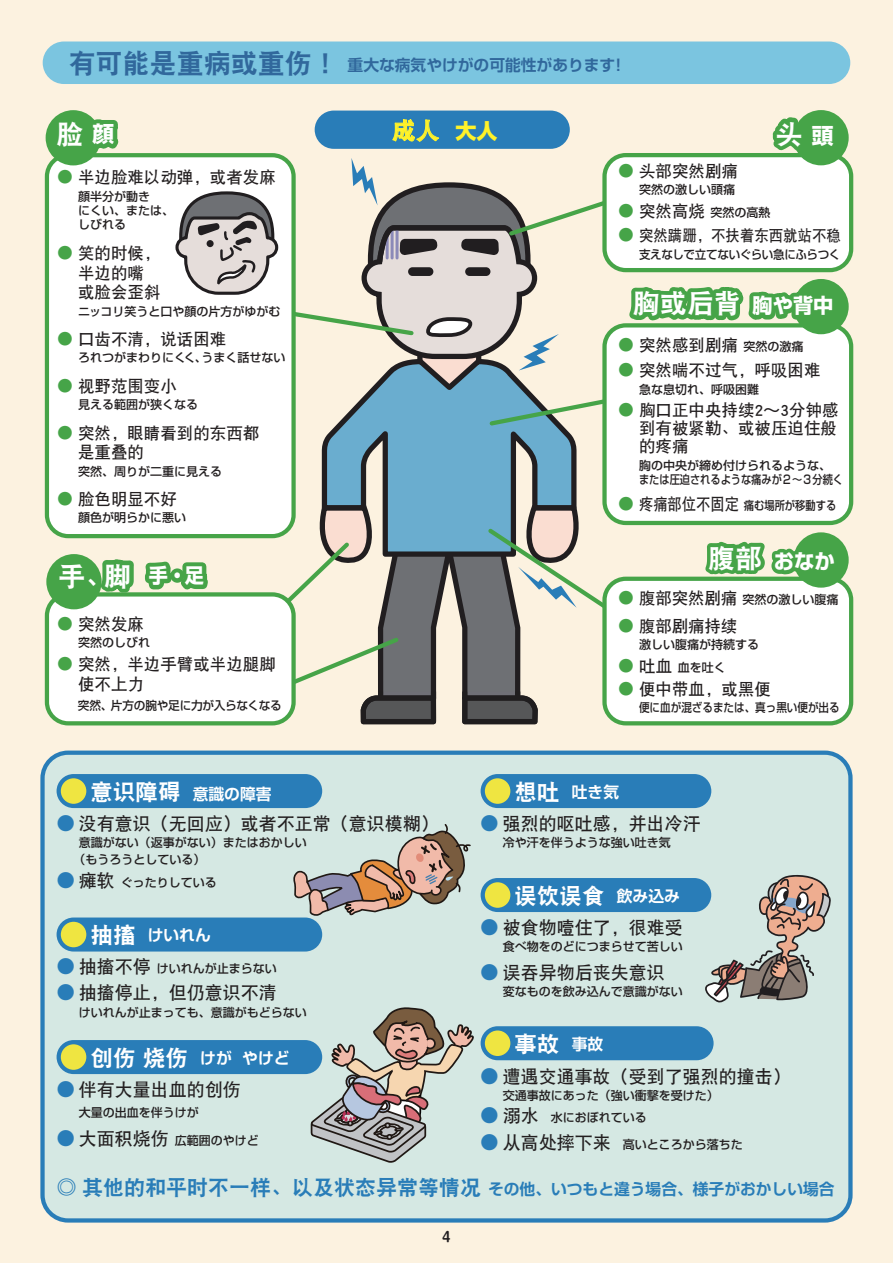
<style>
.page{position:relative;width:893px;height:1263px;background:#fcf2e0}
.page>*{position:absolute;margin:0;border:0;box-sizing:border-box;transform-origin:0 0}
.t1{font:27px "DF Hei GB W9";color:#fff}
.t2{font:24px "DF Hei GB W9";color:#fff229}
.t3{font:22.5px "DF Hei GB W9";color:#fff}
.t4{font:700 20.25px "Shin Go Pro";color:#fff}
.t5{font:18px "DF Hei GB W7";color:#231f20}
.t6{font:16.5px/19.8px "DF Hei GB W7";color:#231f20}
.t7{font:700 15.75px "Shin Go Pro De";color:#297db8}
.t8{font:700 15.75px "Shin Go Pro De";color:#fff}
.t9{font:700 15.75px "Shin Go Pro De";color:#31689c}
.t10{font:15.6px "DF Hei GB W7";color:#231f20;scale:.92 1}
.t11{font:700 13.5px "Shin M Go Pro De";color:#211e20}
.t12{font:500 12px/14.2px "Shin Go Pro";color:#231f20}
.t13{font:500 12px "Shin Go Pro";color:#231f20;scale:.88 1}
.t14{font:500 12px "Shin Go Pro";letter-spacing:-.02em;color:#231f20}
.t15{font:500 12px "Shin Go Pro";letter-spacing:-.03em;color:#231f20;scale:.96 1}
.t16{font:500 12px "Shin Go Pro";color:#231f20;scale:.86 1}
.s1{font-family:"DF Hei GB W9";font-weight:400;font-size:27px}
.s2{font-family:"Shin Go Pro";font-weight:700;font-size:21.75px}
.s3{font-family:"Shin Go Pro";font-weight:800;font-size:21px}
.s4{font-family:"Adobe Heiti Std";color:#46a448}
.s5{font-family:"Shin Go Pro";font-weight:700;font-size:20.25px}
.s6{font-family:"Adobe Heiti Std";font-weight:400;font-size:16.5px;color:#46a448}
.s7{font-family:"DF Hei GB W7";font-weight:400;font-size:16.5px}
.s8{font-family:"Adobe Heiti Std";font-size:16.5px;color:#46a448}
.s9{font-family:"Shin Go Pro";font-weight:500;font-size:12px}
.s10{font-family:"DF Hei GB W9";font-weight:400;font-size:22.5px}
.s11{font-family:"Koz Go Pro";color:#297db8}
.s12{font-family:"Koz Go Pro";font-weight:400;font-size:18px;color:#297db8}
.s13{font-family:"DF Hei GB W7";font-weight:400;font-size:18px}
.s14{font-family:"Shin Go Pro De";font-weight:700;font-size:15.75px}
.s15{font-family:"Adobe Heiti Std";font-weight:400;font-size:21px}
.s16{font-family:"DF Hei GB W9";font-weight:400;font-size:21px}
</style>
<div class="page">
<div style="left:43px;top:753px;width:807px;height:467px;background:#d5e8e3;border-radius:26px"></div>
<div style="left:40px;top:750px;width:813px;height:472px;border:4px solid #297db8;border-radius:26px"></div>
<div style="left:481px;top:1026px;width:233px;height:34px;background:#297db8;border-radius:17px"></div>
<div style="left:57px;top:774px;width:265px;height:34px;background:#297db8;border-radius:17px"></div>
<div style="left:61px;top:778px;width:25px;height:26px;background:#efe541;border-radius:50%"></div>
<div style="left:481px;top:774px;width:230px;height:34px;background:#297db8;border-radius:17px"></div>
<div style="left:481px;top:878px;width:230px;height:34px;background:#297db8;border-radius:17px"></div>
<div style="left:485px;top:882px;width:25px;height:26px;background:#efe541;border-radius:50%"></div>
<div style="left:57px;top:917px;width:265px;height:34px;background:#297db8;border-radius:17px"></div>
<div style="left:57px;top:1040px;width:265px;height:34px;background:#297db8;border-radius:17px"></div>
<svg style="left:705px;top:874px;width:126px;height:129px"></svg>
<svg style="left:293px;top:824px;width:178px;height:92px"></svg>
<svg style="left:309px;top:1007px;width:165px;height:156px"></svg>
<div style="left:61px;top:922px;width:25px;height:25px;background:#efe541;border-radius:50%"></div>
<div style="left:485px;top:1030px;width:25px;height:26px;background:#efe541;border-radius:50%"></div>
<div style="left:61px;top:1044px;width:25px;height:26px;background:#efe541;border-radius:50%"></div>
<div style="left:485px;top:778px;width:25px;height:26px;background:#efe541;border-radius:50%"></div>
<div style="left:43px;top:42px;width:807px;height:42px;background:#7bc5e0;border-radius:21px"></div>
<svg style="left:44px;top:110px;width:809px;height:614px"></svg>
<h3 class="t9" style="left:69px;top:52px;width:554px"><span class="s1">有可能是重病或重伤！</span>重大な病気やけがの可能性があります!</h3>
<h1 class="t1" style="left:57px;top:119px;width:59px">脸<span class="s2">顔</span></h1>
<h2 class="t2" style="left:392px;top:117px;width:107px">成人 <span class="s3">大人</span></h2>
<h1 class="t1" style="left:776px;top:119px;width:59px">头<span class="s2">頭</span></h1>
<h3 class="t6" style="left:57px;top:167px;width:221px"><span class="s4">●</span> 半边脸难以动弹，或者发麻</h3>
<p class="t12" style="left:78px;top:188px;width:98px">顔半分が動き<br>にくい、または、しびれる</p>
<h3 class="t6" style="left:78px;top:243px;width:84px;text-indent:-21px"><span class="s4">●</span> 笑的时候，半边的嘴或脸会歪斜</h3>
<p class="t12" style="left:78px;top:303px;width:204px">ニッコリ笑うと口や顔の片方がゆがむ</p>
<h3 class="t6" style="left:57px;top:329px;width:171px"><span class="s4">●</span> 口齿不清，说话困难</h3>
<p class="t12" style="left:78px;top:349px;width:209px">ろれつがまわりにくく、うまく話せない</p>
<h3 class="t6" style="left:57px;top:376px;width:122px"><span class="s4">●</span> 视野范围变小</h3>
<p class="t12" style="left:78px;top:396px;width:122px">見える範囲が狭くなる</p>
<h3 class="t6" style="left:78px;top:422px;width:183px;text-indent:-21px"><span class="s4">●</span> 突然，眼睛看到的东西都是重叠的</h3>
<p class="t12" style="left:78px;top:462px;width:146px">突然、周りが二重に見える</p>
<h3 class="t6" style="left:57px;top:489px;width:122px"><span class="s4">●</span> 脸色明显不好</h3>
<p class="t12" style="left:78px;top:509px;width:110px">顔色が明らかに悪い</p>
<h1 class="t1" style="left:58px;top:561px;width:147px">手、脚 <span class="s5">手・足</span></h1>
<h3 class="t6" style="left:57px;top:614px;width:89px"><span class="s4">●</span> 突然发麻</h3>
<p class="t12" style="left:78px;top:634px;width:74px">突然のしびれ</p>
<h3 class="t6" style="left:78px;top:654px;width:199px;text-indent:-21px"><span class="s4">●</span> 突然，半边手臂或半边腿脚使不上力</h3>
<p class="t14" style="left:78px;top:695px;width:205px">突然、片方の腕や足に力が入らなくなる</p>
<h3 class="t6" style="left:618px;top:161px;width:122px"><span class="s4">●</span> 头部突然剧痛</h3>
<p class="t12" style="left:639px;top:181px;width:97px">突然の激しい頭痛</p>
<p class="t12" style="left:618px;top:204px;width:154px"><span class="s6">●</span> <span class="s7">突然高烧</span> 突然の高熱</p>
<h3 class="t10" style="left:618px;top:227px;width:244px"><span class="s8">●</span> 突然蹒跚，不扶着东西就站不稳</h3>
<p class="t15" style="left:639px;top:244px;width:211px">支えなしで立てないぐらい急にふらつく</p>
<h1 class="t1" style="left:633px;top:289px;width:202px">胸或后背<span class="s5">胸や背中</span></h1>
<h3 class="t6" style="left:618px;top:335px;width:187px"><span class="s4">●</span> 突然感到剧痛 <span class="s9">突然の激痛</span></h3>
<h3 class="t6" style="left:618px;top:360px;width:204px"><span class="s4">●</span> 突然喘不过气，呼吸困难</h3>
<p class="t12" style="left:639px;top:380px;width:121px">急な息切れ、呼吸困難</p>
<h3 class="t6" style="left:639px;top:401px;width:201px;line-height:18px;text-align:justify;text-indent:-21px"><span class="s4">●</span> 胸口正中央持续2～3分钟感到有被紧勒、或被压迫住般的疼痛</h3>
<p class="t12" style="left:639px;top:457px;width:206px">胸の中央が締め付けられるような、または圧迫されるような痛みが２～３分続く</p>
<p class="t16" style="left:618px;top:495px;width:256px"><span class="s6">●</span> <span class="s7">疼痛部位不固定</span> 痛む場所が移動する</p>
<h3 class="t4" style="left:708px;top:545px;width:128px"><span class="s1">腹部</span>おなか</h3>
<p class="t12" style="left:618px;top:591px;width:222px"><span class="s6">●</span> <span class="s7">腹部突然剧痛</span> 突然の激しい腹痛</p>
<h3 class="t6" style="left:618px;top:616px;width:121px"><span class="s4">●</span> 腹部剧痛持续</h3>
<p class="t12" style="left:639px;top:636px;width:121px">激しい腹痛が持続する</p>
<h3 class="t6" style="left:618px;top:679px;width:155px"><span class="s4">●</span> 便中带血，或黑便</h3>
<p class="t13" style="left:639px;top:698px;width:230px">便に血が混ざるまたは、真っ黒い便が出る</p>
<p class="t12" style="left:618px;top:659px;width:109px"><span class="s6">●</span> <span class="s7">吐血</span> 血を吐く</p>
<h3 class="t8" style="left:91px;top:781px;width:182px"><span class="s10">意识障碍</span> 意識の障害</h3>
<h3 class="t8" style="left:515px;top:779px;width:106px"><span class="s10">想吐</span> 吐き気</h3>
<h3 class="t5" style="left:57px;top:813px;width:384px"><span class="s11">●</span> 没有意识（无回应）或者不正常（意识模糊）</h3>
<p class="t12" style="left:73px;top:832px;width:235px;line-height:17.2px;text-indent:6px">意識がない（返事がない）またはおかしい（もうろうとしている）</p>
<p class="t12" style="left:57px;top:874px;width:162px"><span class="s12">●</span> <span class="s13">瘫软</span> ぐったりしている</p>
<h3 class="t8" style="left:91px;top:922px;width:122px"><span class="s10">抽搐</span> けいれん</h3>
<p class="t12" style="left:57px;top:959px;width:222px"><span class="s12">●</span> <span class="s13">抽搐不停</span> けいれんが止まらない</p>
<h3 class="t5" style="left:57px;top:983px;width:222px"><span class="s11">●</span> 抽搐停止，但仍意识不清</h3>
<p class="t12" style="left:79px;top:1003px;width:229px">けいれんが止まっても、意識がもどらない</p>
<h3 class="t8" style="left:91px;top:1045px;width:200px"><span class="s10">创伤 烧伤</span> けが やけど</h3>
<h3 class="t5" style="left:57px;top:1079px;width:186px"><span class="s11">●</span> 伴有大量出血的创伤</h3>
<p class="t12" style="left:79px;top:1104px;width:121px">大量の出血を伴うけが</p>
<p class="t12" style="left:57px;top:1132px;width:204px"><span class="s12">●</span> <span class="s13">大面积烧伤</span> 広範囲のやけど</p>
<h3 class="t5" style="left:481px;top:813px;width:222px"><span class="s11">●</span> 强烈的呕吐感，并出冷汗</h3>
<p class="t12" style="left:503px;top:834px;width:169px">冷や汗を伴うような強い吐き気</p>
<h3 class="t3" style="left:515px;top:883px;width:167px">误饮误食 <span class="s14">飲み込み</span></h3>
<h3 class="t5" style="left:481px;top:918px;width:204px"><span class="s11">●</span> 被食物噎住了，很难受</h3>
<p class="t12" style="left:503px;top:938px;width:181px">食べ物をのどにつまらせて苦しい</p>
<h3 class="t5" style="left:481px;top:962px;width:186px"><span class="s11">●</span> 误吞异物后丧失意识</h3>
<p class="t12" style="left:503px;top:983px;width:181px">変なものを飲み込んで意識がない</p>
<h3 class="t3" style="left:515px;top:1032px;width:90px">事故 <span class="s14">事故</span></h3>
<h3 class="t5" style="left:481px;top:1066px;width:312px"><span class="s11">●</span> 遭遇交通事故（受到了强烈的撞击）</h3>
<p class="t12" style="left:503px;top:1087px;width:217px">交通事故にあった（強い衝撃を受けた）</p>
<p class="t12" style="left:481px;top:1109px;width:168px"><span class="s12">●</span> <span class="s13">溺水</span> 水におぼれている</p>
<p class="t12" style="left:481px;top:1136px;width:264px"><span class="s12">●</span> <span class="s13">从高处摔下来</span> 高いところから落ちた</p>
<h3 class="t7" style="left:56px;top:1176px;width:780px"><span class="s15">◎</span> <span class="s16">其他的和平时不一样、以及状态异常等情况</span> その他、いつもと違う場合、様子がおかしい場合</h3>
<p class="t11" style="left:442px;top:1226px;width:10px">4</p>
</div>
